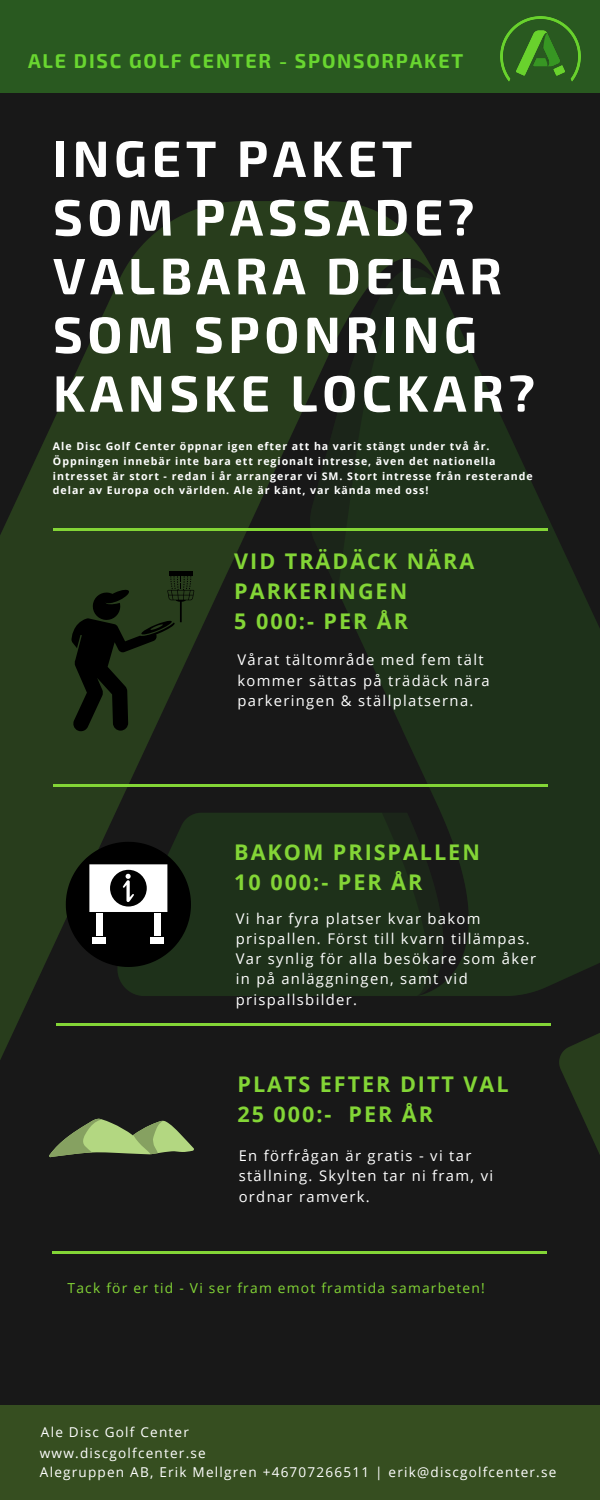
<style>
.page{position:relative;width:600px;height:1500px;background:#181818}
.page>*{position:absolute;margin:0;border:0;box-sizing:border-box;transform-origin:0 0}
.t1{font:700 51.2px/58.7px "Exo 2";letter-spacing:.09em;color:#fff}
.t2{font:700 21.6px/30px "Open Sans";letter-spacing:.09em;color:#83d536}
.t3{font:700 19.7px "Exo 2";letter-spacing:.09em;color:#69d630}
.t4{font:14.8px/20.2px "Open Sans";letter-spacing:.09em;color:#fff}
.t5{font:13.8px "Open Sans";letter-spacing:.09em;color:#83d536}
.t6{font:13.6px "Open Sans";letter-spacing:.09em;color:#fff}
.t7{font:700 10.6px/14.7px "Open Sans";letter-spacing:.09em;color:#fff}
</style>
<div class="page">
<img style="left:0;top:201px;width:600px;height:1053px">
<div style="left:0;top:1405px;width:600px;height:95px;background:#364e20"></div>
<div style="left:0;top:0;width:600px;height:93px;background:#295920"></div>
<hr style="left:53px;top:528px;width:494px;height:2px;background:#83d536">
<hr style="left:53px;top:784px;width:494px;height:2px;background:#83d536">
<hr style="left:56px;top:1023px;width:494px;height:2px;background:#83d536">
<hr style="left:52px;top:1251px;width:494px;height:2px;background:#83d536">
<hr style="left:169px;top:571px;width:24px;height:4px;background:#000">
<svg style="left:71px;top:576px;width:123px;height:155px;background:#1b2813"></svg>
<svg style="left:40px;top:816px;width:177px;height:177px"></svg>
<svg style="left:48px;top:1118px;width:146px;height:40px"></svg>
<img style="left:501px;top:16px;width:80px;height:65px">
<p class="t3" style="left:28px;top:48px;width:437px">ALE DISC GOLF CENTER - SPONSORPAKET</p>
<h1 class="t1" style="left:53px;top:127px;width:483px">INGET PAKET<br>SOM PASSADE?<br>VALBARA DELAR<br>SOM SPONRING<br>KANSKE LOCKAR?</h1>
<p class="t7" style="left:53px;top:439px;width:481px">Ale Disc Golf Center öppnar igen efter att ha varit stängt under två år.<br>Öppningen innebär inte bara ett regionalt intresse, även det nationella intresset är stort - redan i år arrangerar vi SM. Stort intresse från resterande delar av Europa och världen. Ale är känt, var kända med oss!</p>
<h2 class="t2" style="left:234px;top:546px;width:241px">VID TRÄDÄCK NÄRA<br>PARKERINGEN<br>5 000:- PER ÅR</h2>
<p class="t4" style="left:238px;top:650px;width:254px">Vårat tältområde med fem tält kommer sättas på trädäck nära parkeringen &amp; ställplatserna.</p>
<p class="t2" style="left:234px;top:837px;width:247px">BAKOM PRISPALLEN<br>10 000:- PER ÅR</p>
<p class="t4" style="left:236px;top:908px;width:302px">Vi har fyra platser kvar bakom prispallen. Först till kvarn tillämpas.<br>Var synlig för alla besökare som åker in på anläggningen, samt vid prispallsbilder.</p>
<h2 class="t2" style="left:238px;top:1068px;width:273px">PLATS EFTER DITT VAL<br>25 000:- PER ÅR</h2>
<p class="t4" style="left:239px;top:1145px;width:256px">En förfrågan är gratis - vi tar ställning. Skylten tar ni fram, vi ordnar ramverk.</p>
<p class="t5" style="left:68px;top:1279px;width:419px">Tack för er tid - Vi ser fram emot framtida samarbeten!</p>
<p class="t6" style="left:41px;top:1423px;width:150px">Ale Disc Golf Center</p>
<p class="t6" style="left:40px;top:1443px;width:167px">www.discgolfcenter.se</p>
<h2 class="t6" style="left:40px;top:1462px;width:518px">Alegruppen AB, Erik Mellgren +46707266511 | erik@discgolfcenter.se</h2>
</div>
